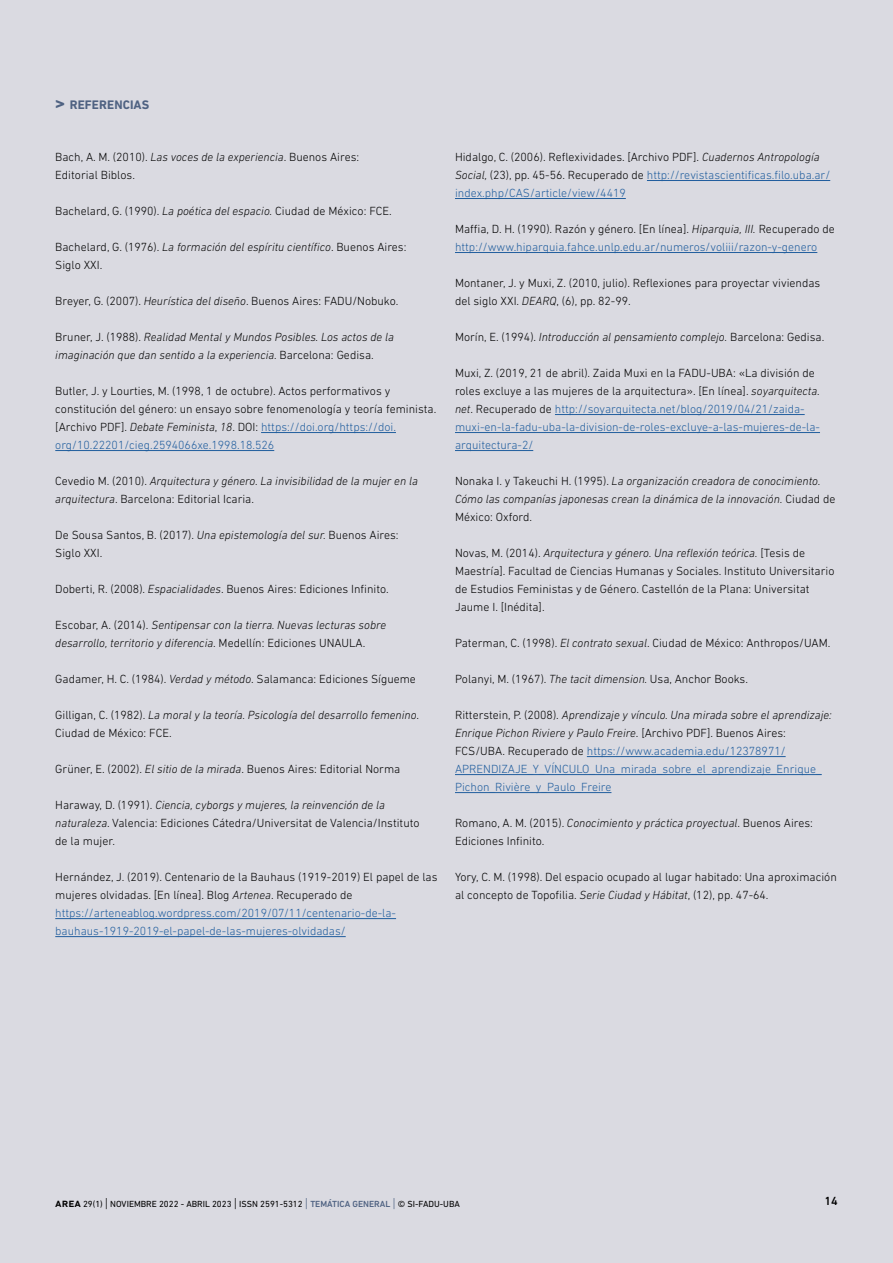
<style>
.page{position:relative;width:893px;height:1263px;background:#dadae1}
.page>*{position:absolute;margin:0;border:0;box-sizing:border-box;transform-origin:0 0}
.Titulo_Referencias{font:700 12.6px "DIN Next LT Pro";letter-spacing:.005em;color:#4f6282}
.Referencias{font:300 12px/18px "DIN Next LT Pro";color:#000}
.Referencias-2{font:300 12px/18px "DIN Next LT Pro";color:#215e9e}
.Referencias-3{font:italic 300 12px/18px "DIN Next LT Pro";color:#000}
.t1{font:500 12px "DIN Next LT Pro";color:#000}
.t2{font:9px "DIN Next LT Pro";color:#000}
.s1{font-size:18px}
.s2{font-style:italic}
.s3{font-style:normal}
.s4{color:#215e9e}
.s5{color:#000}
.s6{font-style:italic;color:#000}
.s7{font-weight:500;font-size:12px}
.s8{font-weight:300;font-size:13.5px}
.s9{font-weight:300;font-size:13.5px;color:#4f6282}
.s10{font-weight:500;color:#4f6282}
</style>
<div class="page">
<hr style="left:261px;top:432px;width:135px;height:1px;background:#215e9e">
<hr style="left:55px;top:450px;width:219px;height:1px;background:#215e9e">
<hr style="left:55px;top:918px;width:341px;height:1px;background:#215e9e">
<hr style="left:55px;top:936px;width:291px;height:1px;background:#215e9e">
<hr style="left:647px;top:180px;width:183px;height:1px;background:#215e9e">
<hr style="left:455px;top:198px;width:171px;height:1px;background:#215e9e">
<hr style="left:455px;top:252px;width:362px;height:1px;background:#215e9e">
<hr style="left:555px;top:414px;width:250px;height:1px;background:#215e9e">
<hr style="left:455px;top:432px;width:365px;height:1px;background:#215e9e">
<hr style="left:455px;top:450px;width:78px;height:1px;background:#215e9e">
<hr style="left:587px;top:756px;width:199px;height:1px;background:#215e9e">
<hr style="left:455px;top:774px;width:367px;height:1px;background:#215e9e">
<hr style="left:455px;top:792px;width:156px;height:1px;background:#215e9e">
<p class="Titulo_Referencias" style="left:55px;top:97px;width:96px"><span class="s1">&gt;</span> REFERENCIAS</p>
<p class="Referencias" style="left:55px;top:148px;width:305px">Bach, A. M. (2010). <span class="s2">Las voces de la experiencia</span>. Buenos Aires:<br>Editorial Biblos.</p>
<p class="Referencias" style="left:55px;top:202px;width:338px">Bachelard, G. (1990). <span class="s2">La poética del espacio.</span> Ciudad de México: FCE.</p>
<p class="Referencias" style="left:55px;top:238px;width:353px">Bachelard, G. (1976). <span class="s2">La formación del espíritu científico</span>. Buenos Aires:<br>Siglo XXI.</p>
<p class="Referencias" style="left:55px;top:292px;width:345px">Breyer, G. (2007). <span class="s2">Heurística del diseño</span>. Buenos Aires: FADU/Nobuko.</p>
<p class="Referencias-3" style="left:55px;top:328px;width:340px"><span class="s3">Bruner, J. (1988).</span> Realidad Mental y Mundos Posibles. Los actos de la imaginación que dan sentido a la experiencia. <span class="s3">Barcelona: Gedisa.</span></p>
<p class="Referencias" style="left:55px;top:382px;width:383px">Butler, J. y Lourties, M. (1998, 1 de octubre). Actos performativos y constitución del género: un ensayo sobre fenomenología y teoría feminista. [Archivo PDF]. <span class="s2">Debate Feminista</span>, <span class="s2">18</span>. DOI: <span class="s4">https://doi.org/https://doi. org/10.22201/cieg.2594066xe.1998.18.526</span></p>
<p class="Referencias-3" style="left:55px;top:472px;width:364px"><span class="s3">Cevedio M. (2010).</span> Arquitectura y género. La invisibilidad de la mujer en la arquitectura<span class="s3">. Barcelona: Editorial Icaria.</span></p>
<p class="Referencias" style="left:55px;top:526px;width:345px">De Sousa Santos, B. (2017). <span class="s2">Una epistemología del sur.</span> Buenos Aires:<br>Siglo XXI.</p>
<p class="Referencias" style="left:55px;top:580px;width:335px">Doberti, R. (2008). <span class="s2">Espacialidades</span>. Buenos Aires: Ediciones Infinito.</p>
<p class="Referencias-3" style="left:55px;top:616px;width:332px"><span class="s3">Escobar, A. (2014).</span> Sentipensar con la tierra. Nuevas lecturas sobre desarrollo, territorio y diferencia<span class="s3">. Medellín: Ediciones UNAULA.</span></p>
<p class="Referencias" style="left:55px;top:670px;width:362px">Gadamer, H. C. (1984). <span class="s2">Verdad y método</span>. Salamanca: Ediciones Sígueme</p>
<p class="Referencias-3" style="left:55px;top:706px;width:365px"><span class="s3">Gilligan, C. (1982).</span> La moral y la teoría. Psicología del desarrollo femenino<span class="s3">.<br>Ciudad de México: FCE.</span></p>
<p class="Referencias" style="left:55px;top:760px;width:347px">Grüner, E. (2002). <span class="s2">El sitio de la mirada</span>. Buenos Aires: Editorial Norma</p>
<p class="Referencias" style="left:55px;top:796px;width:366px">Haraway, D. (1991). <span class="s2">Ciencia, cyborgs y mujeres, la reinvención de la naturaleza</span>. Valencia: Ediciones Cátedra/Universitat de Valencia/Instituto de la mujer.</p>
<p class="Referencias-2" style="left:55px;top:868px;width:384px"><span class="s5">Hernández, J. (2019). Centenario de la Bauhaus (1919-2019) El papel de las mujeres olvidadas. [En línea]. Blog</span> <span class="s6">Artenea</span><span class="s5">. Recuperado de </span>https://arteneablog.wordpress.com/2019/07/11/centenario-de-la&shy;bauhaus-1919-2019-el-papel-de-las-mujeres-olvidadas/</p>
<p class="Referencias" style="left:455px;top:148px;width:377px">Hidalgo, C. (2006). Reflexividades. [Archivo PDF]. <span class="s2">Cuadernos Antropología<br>Social,</span> (23), pp. 45-56. Recuperado de <span class="s4">http://revistascientificas.filo.uba.ar/ index.php/CAS/article/view/4419</span></p>
<p class="Referencias-2" style="left:455px;top:220px;width:381px"><span class="s5">Maffia, D. H. (1990). Razón y género. [En línea].</span> <span class="s6">Hiparquia, III.</span> <span class="s5">Recuperado de </span>http://www.hiparquia.fahce.unlp.edu.ar/numeros/voliii/razon-y-genero</p>
<p class="Referencias" style="left:455px;top:274px;width:367px">Montaner, J. y Muxi, Z. (2010, julio). Reflexiones para proyectar viviendas del siglo XXI. <span class="s2">DEARQ</span>, (6), pp. 82-99.</p>
<p class="Referencias-3" style="left:455px;top:328px;width:371px"><span class="s3">Morín, E. (1994).</span> Introducción al pensamiento complejo. <span class="s3">Barcelona: Gedisa.</span></p>
<p class="Referencias-2" style="left:455px;top:364px;width:366px"><span class="s5">Muxi, Z. (2019, 21 de abril). Zaida Muxi en la FADU-UBA: «La división de roles excluye a las mujeres de la arquitectura». [En línea].</span> <span class="s6">soyarquitecta. net</span><span class="s5">. Recuperado de</span> http://soyarquitecta.net/blog/2019/04/21/zaida&shy;muxi-en-la-fadu-uba-la-division-de-roles-excluye-a-las-mujeres-de-la&shy;arquitectura-2/</p>
<p class="Referencias-3" style="left:455px;top:472px;width:382px"><span class="s3">Nonaka I. y Takeuchi H. (1995).</span> La organización creadora de conocimiento.<br>Cómo las companías japonesas crean la dinámica de la innovación. <span class="s3">Ciudad de<br>México: Oxford.</span></p>
<p class="Referencias" style="left:455px;top:544px;width:381px">Novas, M. (2014). <span class="s2">Arquitectura y género. Una reflexión teórica.</span> [Tesis de Maestría]. Facultad de Ciencias Humanas y Sociales. Instituto Universitario de Estudios Feministas y de Género. Castellón de la Plana: Universitat Jaume I. [Inédita].</p>
<p class="Referencias" style="left:455px;top:634px;width:377px">Paterman, C. (1998). <span class="s2">El contrato sexual</span>. Ciudad de México: Anthropos/UAM.</p>
<p class="Referencias" style="left:455px;top:670px;width:295px">Polanyi, M. (1967). <span class="s2">The tacit dimension.</span> Usa, Anchor Books.</p>
<p class="Referencias-2" style="left:455px;top:706px;width:378px"><span class="s5">Ritterstein, P. (2008).</span> <span class="s6">Aprendizaje y vínculo. Una mirada sobre el aprendizaje:<br>Enrique Pichon Riviere y Paulo Freire</span><span class="s5">. [Archivo PDF]. Buenos Aires:<br>FCS/UBA. Recuperado de</span> https://www.academia.edu/12378971/ APRENDIZAJE_Y_VÍNCULO_Una_mirada_sobre_el_aprendizaje_Enrique_ Pichon_Rivière_y_Paulo_Freire</p>
<p class="Referencias" style="left:455px;top:814px;width:359px">Romano, A. M. (2015). <span class="s2">Conocimiento y práctica proyectual</span>. Buenos Aires:<br>Ediciones Infinito.</p>
<p class="Referencias" style="left:455px;top:868px;width:383px">Yory, C. M. (1998). Del espacio ocupado al lugar habitado: Una aproximación al concepto de Topofilia. <span class="s2">Serie Ciudad y Hábitat</span>, (12), pp. 47-64.</p>
<p class="t2" style="left:55px;top:1198px;width:406px"><span class="s7">area</span> 29(1) <span class="s8">|</span> NOVIEMBRE 2022 - ABRIL 2023 <span class="s8">|</span> ISSN 2591-5312 <span class="s9">|</span> <span class="s10">TEMÁTICA GENERAL</span> <span class="s9">|</span> © SI-FADU-UBA</p>
<p class="t1" style="left:824px;top:1194px;width:15px">14</p>
</div>
